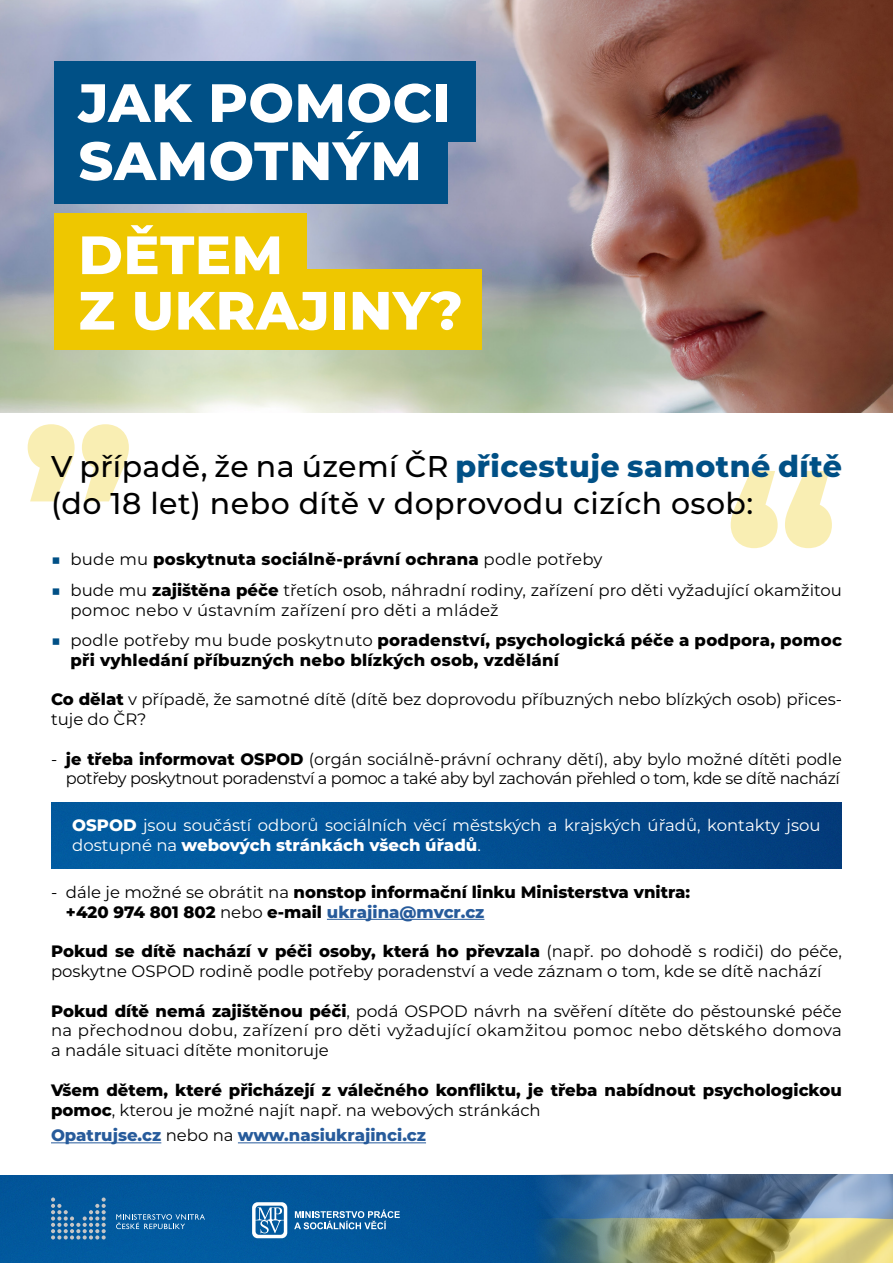
<style>
.page{position:relative;width:893px;height:1263px;background:#fff}
.page>*{position:absolute;margin:0;border:0;box-sizing:border-box;transform-origin:0 0}
.t1{font:800 53.85px/58.1px "Montserrat";letter-spacing:.01em;color:#fff}
.t2{font:500 30px/37.5px "Montserrat";letter-spacing:.015em;color:#000}
.t3{font:16.5px/19.8px "Montserrat";color:#000}
.t4{font:800 16.5px/19.8px "Montserrat";color:#000}
.t5{font:16.5px/19.8px "Montserrat";letter-spacing:-.025em;color:#000;text-align:right}
.t6{font:16.5px/19.8px "Montserrat";color:#fff}
.t7{font:800 16.5px "Montserrat";color:#275b9b}
.s1{font-weight:800;color:#005086}
.s2{font-weight:400;color:#005086}
.s3{font-weight:400}
.s4{color:#005086}
.s5{font-weight:800}
.s6{color:#275b9b}
.s7{font-weight:400;color:#000}
</style>
<div class="page">
<img style="left:51px;top:803px;width:791px;height:65px">
<div style="left:0;top:1176px;width:527px;height:87px;background:#02579b"></div>
<svg style="left:252px;top:1202px;width:35px;height:36px"></svg>
<svg style="left:294px;top:1209px;width:106px;height:20px;background:#4a87b7"></svg>
<img style="left:527px;top:1175px;width:366px;height:88px">
<img style="left:0;top:0;width:893px;height:412px">
<div style="left:54px;top:62px;width:422px;height:80px;background:#005086"></div>
<div style="left:54px;top:213px;width:253px;height:81px;background:#eec700"></div>
<div style="left:54px;top:269px;width:428px;height:81px;background:#eec700"></div>
<div style="left:54px;top:123px;width:394px;height:80px;background:#005086"></div>
<svg style="left:28px;top:424px;width:101px;height:77px"></svg>
<svg style="left:731px;top:471px;width:101px;height:77px"></svg>
<hr style="left:327px;top:919px;width:157px;height:1px;background:#275b9b">
<hr style="left:51px;top:1142px;width:110px;height:1px;background:#275b9b">
<hr style="left:238px;top:1142px;width:188px;height:1px;background:#275b9b">
<svg style="left:116px;top:1214px;width:89px;height:15px"></svg>
<svg style="left:51px;top:1197px;width:55px;height:42px;background:#3474a7"></svg>
<h1 class="t1" style="left:78px;top:71px;width:374px">JAK POMOCI<br>SAMOTNÝM</h1>
<h1 class="t1" style="left:78px;top:224px;width:386px;line-height:55.5px">DĚTEM<br>Z UKRAJINY?</h1>
<h2 class="t2" style="left:51px;top:446px;width:792px">V případě, že na území ČR <span class="s1">přicestuje samotné dítě </span>(do 18 let) nebo dítě v doprovodu cizích osob:</h2>
<p class="t4" style="left:51px;top:549px;width:553px"><span class="s2">■</span> <span class="s3">bude mu</span> poskytnuta sociálně-právní ochrana <span class="s3">podle potřeby</span></p>
<p class="t3" style="left:71px;top:579px;width:773px;text-indent:-20px"><span class="s4">■</span> bude mu <span class="s5">zajištěna péče</span> třetích osob, náhradní rodiny, zařízení pro děti vyžadující okamžitou pomoc nebo v ústavním zařízení pro děti a mládež</p>
<p class="t4" style="left:71px;top:629px;width:773px;text-indent:-20px"><span class="s2">■</span> <span class="s3">podle potřeby mu bude poskytnuto</span> poradenství, psychologická péče a podpora, pomoc při vyhledání příbuzných nebo blízkých osob, vzdělání</p>
<p class="t3" style="left:51px;top:689px;width:792px"><span class="s5">Co dělat</span> v případě, že samotné dítě (dítě bez doprovodu příbuzných nebo blízkých osob) přices&shy;tuje do ČR?</p>
<p class="t5" style="left:51px;top:748px;width:792px">- <span class="s5">je třeba informovat OSPOD</span> (orgán sociálně-právní ochrany dětí), aby bylo možné dítěti podle potřeby poskytnout poradenství a pomoc a také aby byl zachován přehled o tom, kde se dítě nachází</p>
<p class="t6" style="left:72px;top:815px;width:750px"><span class="s5">OSPOD</span> jsou součástí odborů sociálních věcí městských a krajských úřadů, kontakty jsou dostupné na <span class="s5">webových stránkách všech úřadů</span>.</p>
<p class="t4" style="left:66px;top:881px;width:626px;text-indent:-15px"><span class="s3">- dále je možné se obrátit na</span> nonstop informační linku Ministerstva vnitra: +420 974 801 802 <span class="s3">nebo</span> e-mail <span class="s6">ukrajina@mvcr.cz</span></p>
<p class="t3" style="left:51px;top:941px;width:792px"><span class="s5">Pokud se dítě nachází v péči osoby, která ho převzala</span> (např. po dohodě s rodiči) do péče, poskytne OSPOD rodině podle potřeby poradenství a vede záznam o tom, kde se dítě nachází</p>
<p class="t3" style="left:51px;top:1000px;width:792px;text-align:justify"><span class="s5">Pokud dítě nemá zajištěnou péči</span>, podá OSPOD návrh na svěření dítěte do pěstounské péče na přechodnou dobu, zařízení pro děti vyžadující okamžitou pomoc nebo dětského domova a nadále situaci dítěte monitoruje</p>
<p class="t4" style="left:51px;top:1079px;width:792px">Všem dětem, které přicházejí z válečného konfliktu, je třeba nabídnout psychologickou pomoc<span class="s3">, kterou je možné najít např. na webových stránkách</span></p>
<p class="t7" style="left:51px;top:1123px;width:376px">Opatrujse.cz <span class="s7">nebo na</span> www.nasiukrajinci.cz</p>
</div>
